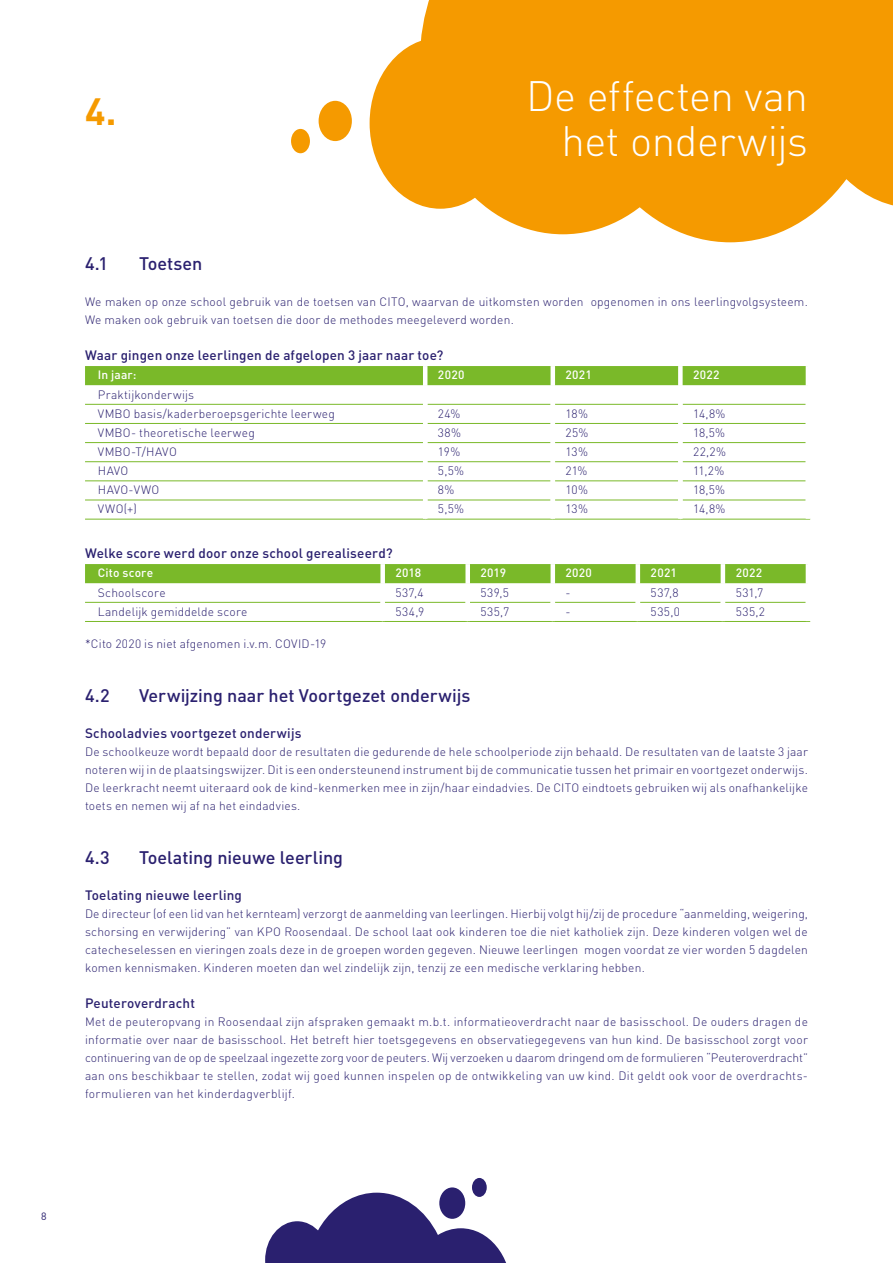
<style>
.page{position:relative;width:893px;height:1263px;background:#fff}
.page>*{position:absolute;margin:0;border:0;box-sizing:border-box;transform-origin:0 0}
.t1{font:300 42px/45px "DIN Pro";letter-spacing:-.01em;color:#fff;text-align:right}
.t2{font:700 37.5px "DIN";color:#f59a00}
.t3{font:500 18px "DIN Pro";letter-spacing:-.005em;color:#2a206f}
.t4{font:500 13.5px "DIN Pro";letter-spacing:.01em;color:#2a206f}
.t5{font:300 12px/18px "DIN Pro";letter-spacing:.015em;color:#2a206f;text-align:justify}
.t6{font:500 12px "DIN Pro";letter-spacing:.025em;color:#fff}
.t7{font:10.5px "DIN";color:#2a206f}
</style>
<div class="page">
<svg style="left:684px;top:0;width:209px;height:242px;background:#f5a318"></svg>
<svg style="left:420px;top:0;width:286px;height:234px;background:#f5a113"></svg>
<div style="left:370px;top:38px;width:141px;height:171px;background:#f59a00;border-radius:50%"></div>
<div style="left:319px;top:101px;width:33px;height:40px;background:#f59a00;border-radius:50%"></div>
<div style="left:291px;top:129px;width:19px;height:24px;background:#f59a00;border-radius:50%"></div>
<svg style="left:439px;top:1187px;width:26px;height:32px"></svg>
<div style="left:472px;top:1178px;width:15px;height:19px;background:#2a206f;border-radius:50%"></div>
<svg style="left:265px;top:1193px;width:241px;height:70px"></svg>
<div style="left:85px;top:366px;width:721px;height:19px;background:#7ab929"></div>
<hr style="left:85px;top:404px;width:338px;height:1px;background:#7ab929">
<hr style="left:85px;top:423px;width:338px;height:1px;background:#7ab929">
<hr style="left:85px;top:442px;width:338px;height:1px;background:#7ab929">
<hr style="left:85px;top:461px;width:338px;height:1px;background:#7ab929">
<hr style="left:85px;top:480px;width:338px;height:1px;background:#7ab929">
<hr style="left:85px;top:500px;width:338px;height:1px;background:#7ab929">
<hr style="left:427px;top:404px;width:124px;height:1px;background:#7ab929">
<hr style="left:555px;top:404px;width:123px;height:1px;background:#7ab929">
<hr style="left:683px;top:404px;width:123px;height:1px;background:#7ab929">
<hr style="left:427px;top:423px;width:124px;height:1px;background:#7ab929">
<hr style="left:555px;top:423px;width:123px;height:1px;background:#7ab929">
<hr style="left:683px;top:423px;width:123px;height:1px;background:#7ab929">
<hr style="left:427px;top:442px;width:124px;height:1px;background:#7ab929">
<hr style="left:555px;top:442px;width:123px;height:1px;background:#7ab929">
<hr style="left:683px;top:442px;width:123px;height:1px;background:#7ab929">
<hr style="left:427px;top:461px;width:124px;height:1px;background:#7ab929">
<hr style="left:555px;top:461px;width:123px;height:1px;background:#7ab929">
<hr style="left:683px;top:461px;width:123px;height:1px;background:#7ab929">
<hr style="left:427px;top:480px;width:124px;height:1px;background:#7ab929">
<hr style="left:555px;top:480px;width:123px;height:1px;background:#7ab929">
<hr style="left:683px;top:480px;width:123px;height:1px;background:#7ab929">
<hr style="left:427px;top:500px;width:124px;height:1px;background:#7ab929">
<hr style="left:555px;top:500px;width:123px;height:1px;background:#7ab929">
<hr style="left:683px;top:500px;width:123px;height:1px;background:#7ab929">
<hr style="left:85px;top:519px;width:340px;height:1px;background:#7ab929">
<hr style="left:425px;top:519px;width:128px;height:1px;background:#7ab929">
<hr style="left:553px;top:519px;width:127px;height:1px;background:#7ab929">
<hr style="left:680px;top:519px;width:130px;height:1px;background:#7ab929">
<hr style="left:423px;top:366px;width:4px;height:19px;background:#fff">
<hr style="left:551px;top:366px;width:4px;height:19px;background:#fff">
<div style="left:678px;top:366px;width:5px;height:19px;background:#fff"></div>
<div style="left:85px;top:564px;width:721px;height:19px;background:#7ab929"></div>
<hr style="left:85px;top:602px;width:295px;height:1px;background:#7ab929">
<hr style="left:385px;top:602px;width:80px;height:1px;background:#7ab929">
<hr style="left:470px;top:602px;width:81px;height:1px;background:#7ab929">
<hr style="left:555px;top:602px;width:81px;height:1px;background:#7ab929">
<hr style="left:640px;top:602px;width:81px;height:1px;background:#7ab929">
<hr style="left:725px;top:602px;width:81px;height:1px;background:#7ab929">
<hr style="left:85px;top:621px;width:298px;height:1px;background:#7ab929">
<hr style="left:383px;top:621px;width:85px;height:1px;background:#7ab929">
<hr style="left:468px;top:621px;width:85px;height:1px;background:#7ab929">
<hr style="left:553px;top:621px;width:85px;height:1px;background:#7ab929">
<hr style="left:638px;top:621px;width:85px;height:1px;background:#7ab929">
<hr style="left:723px;top:621px;width:87px;height:1px;background:#7ab929">
<div style="left:380px;top:564px;width:5px;height:19px;background:#fff"></div>
<div style="left:465px;top:564px;width:5px;height:19px;background:#fff"></div>
<hr style="left:551px;top:564px;width:4px;height:19px;background:#fff">
<hr style="left:636px;top:564px;width:4px;height:19px;background:#fff">
<hr style="left:721px;top:564px;width:4px;height:19px;background:#fff">
<h2 class="t2" style="left:85px;top:87px;width:33px">4.</h2>
<h1 class="t1" style="left:526px;top:71px;width:283px">De effecten van het onderwijs</h1>
<h3 class="t3" style="left:85px;top:251px;width:25px">4.1</h3>
<h3 class="t3" style="left:139px;top:251px;width:65px">Toetsen</h3>
<p class="t5" style="left:85px;top:292px;width:724px">We maken op onze school gebruik van de toetsen van CITO, waarvan de uitkomsten worden opgenomen in ons leerlingvolgsysteem.<br>We maken ook gebruik van toetsen die door de methodes meegeleverd worden.</p>
<p class="t4" style="left:85px;top:346px;width:360px">Waar gingen onze leerlingen de afgelopen 3 jaar naar toe?</p>
<p class="t6" style="left:98px;top:367px;width:40px">In jaar:</p>
<p class="t6" style="left:438px;top:367px;width:28px">2020</p>
<p class="t6" style="left:566px;top:367px;width:28px">2021</p>
<p class="t6" style="left:693px;top:367px;width:28px">2022</p>
<p class="t5" style="left:98px;top:384px;width:239px;line-height:19.2px">Praktijkonderwijs<br>VMBO basis/kaderberoepsgerichte leerweg</p>
<p class="t5" style="left:438px;top:404px;width:24px">24%</p>
<p class="t5" style="left:566px;top:404px;width:24px">18%</p>
<p class="t5" style="left:693px;top:404px;width:34px">14,8%</p>
<p class="t5" style="left:98px;top:423px;width:159px">VMBO- theoretische leerweg</p>
<p class="t5" style="left:438px;top:423px;width:25px">38%</p>
<p class="t5" style="left:566px;top:423px;width:24px">25%</p>
<p class="t5" style="left:693px;top:423px;width:34px">18,5%</p>
<p class="t5" style="left:98px;top:442px;width:81px">VMBO-T/HAVO</p>
<p class="t5" style="left:438px;top:442px;width:24px">19%</p>
<p class="t5" style="left:566px;top:442px;width:24px">13%</p>
<p class="t5" style="left:693px;top:442px;width:34px">22,2%</p>
<p class="t5" style="left:98px;top:461px;width:32px">HAVO</p>
<p class="t5" style="left:438px;top:461px;width:28px">5,5%</p>
<p class="t5" style="left:566px;top:461px;width:24px">21%</p>
<p class="t5" style="left:693px;top:461px;width:33px">11,2%</p>
<p class="t5" style="left:98px;top:480px;width:63px">HAVO-VWO</p>
<p class="t5" style="left:438px;top:480px;width:18px">8%</p>
<p class="t5" style="left:566px;top:480px;width:24px">10%</p>
<p class="t5" style="left:693px;top:480px;width:34px">18,5%</p>
<p class="t5" style="left:98px;top:499px;width:41px">VWO(+)</p>
<p class="t5" style="left:438px;top:499px;width:28px">5,5%</p>
<p class="t5" style="left:566px;top:499px;width:24px">13%</p>
<p class="t5" style="left:693px;top:499px;width:34px">14,8%</p>
<p class="t4" style="left:85px;top:544px;width:309px">Welke score werd door onze school gerealiseerd?</p>
<p class="t6" style="left:98px;top:565px;width:57px">Cito score</p>
<p class="t6" style="left:395px;top:565px;width:27px">2018</p>
<p class="t6" style="left:480px;top:565px;width:27px">2019</p>
<p class="t6" style="left:566px;top:565px;width:28px">2020</p>
<p class="t6" style="left:651px;top:565px;width:28px">2021</p>
<p class="t6" style="left:736px;top:565px;width:28px">2022</p>
<p class="t5" style="left:98px;top:583px;width:69px">Schoolscore</p>
<p class="t5" style="left:395px;top:583px;width:30px">537,4</p>
<p class="t5" style="left:480px;top:583px;width:30px">539,5</p>
<p class="t5" style="left:566px;top:583px;width:7px">-</p>
<p class="t5" style="left:651px;top:583px;width:30px">537,8</p>
<p class="t5" style="left:736px;top:583px;width:29px">531,7</p>
<p class="t5" style="left:98px;top:602px;width:151px">Landelijk gemiddelde score</p>
<p class="t5" style="left:395px;top:602px;width:30px">534,9</p>
<p class="t5" style="left:480px;top:602px;width:30px">535,7</p>
<p class="t5" style="left:566px;top:602px;width:7px">-</p>
<p class="t5" style="left:651px;top:602px;width:31px">535,0</p>
<p class="t5" style="left:736px;top:602px;width:31px">535,2</p>
<p class="t5" style="left:85px;top:634px;width:243px">*Cito 2020 is niet afgenomen i.v.m. COVID-19</p>
<h3 class="t3" style="left:85px;top:683px;width:26px">4.2</h3>
<h3 class="t3" style="left:139px;top:683px;width:333px">Verwijzing naar het Voortgezet onderwijs</h3>
<p class="t4" style="left:85px;top:724px;width:218px">Schooladvies voortgezet onderwijs</p>
<p class="t5" style="left:85px;top:742px;width:724px">De schoolkeuze wordt bepaald door de resultaten die gedurende de hele schoolperiode zijn behaald. De resultaten van de laatste 3 jaar noteren wij in de plaatsingswijzer. Dit is een ondersteunend instrument bij de communicatie tussen het primair en voortgezet onderwijs.<br>De leerkracht neemt uiteraard ook de kind-kenmerken mee in zijn/haar eindadvies. De CITO eindtoets gebruiken wij als onafhankelijke toets en nemen wij af na het eindadvies.</p>
<h3 class="t3" style="left:85px;top:845px;width:26px">4.3</h3>
<h3 class="t3" style="left:139px;top:845px;width:206px">Toelating nieuwe leerling</h3>
<p class="t4" style="left:85px;top:886px;width:158px">Toelating nieuwe leerling</p>
<p class="t5" style="left:85px;top:904px;width:724px">De directeur (of een lid van het kernteam) verzorgt de aanmelding van leerlingen. Hierbij volgt hij/zij de procedure “aanmelding, weigering, schorsing en verwijdering” van KPO Roosendaal. De school laat ook kinderen toe die niet katholiek zijn. Deze kinderen volgen wel de catecheselessen en vieringen zoals deze in de groepen worden gegeven. Nieuwe leerlingen mogen voordat ze vier worden 5 dagdelen komen kennismaken. Kinderen moeten dan wel zindelijk zijn, tenzij ze een medische verklaring hebben.</p>
<p class="t4" style="left:85px;top:994px;width:111px">Peuteroverdracht</p>
<p class="t5" style="left:85px;top:1012px;width:724px">Met de peuteropvang in Roosendaal zijn afspraken gemaakt m.b.t. informatieoverdracht naar de basisschool. De ouders dragen de informatie over naar de basisschool. Het betreft hier toetsgegevens en observatiegegevens van hun kind. De basisschool zorgt voor continuering van de op de speelzaal ingezette zorg voor de peuters. Wij verzoeken u daarom dringend om de formulieren “Peuteroverdracht” aan ons beschikbaar te stellen, zodat wij goed kunnen inspelen op de ontwikkeling van uw kind. Dit geldt ook voor de overdrachts&shy;formulieren van het kinderdagverblijf.</p>
<p class="t7" style="left:41px;top:1210px;width:7px">8</p>
</div>
